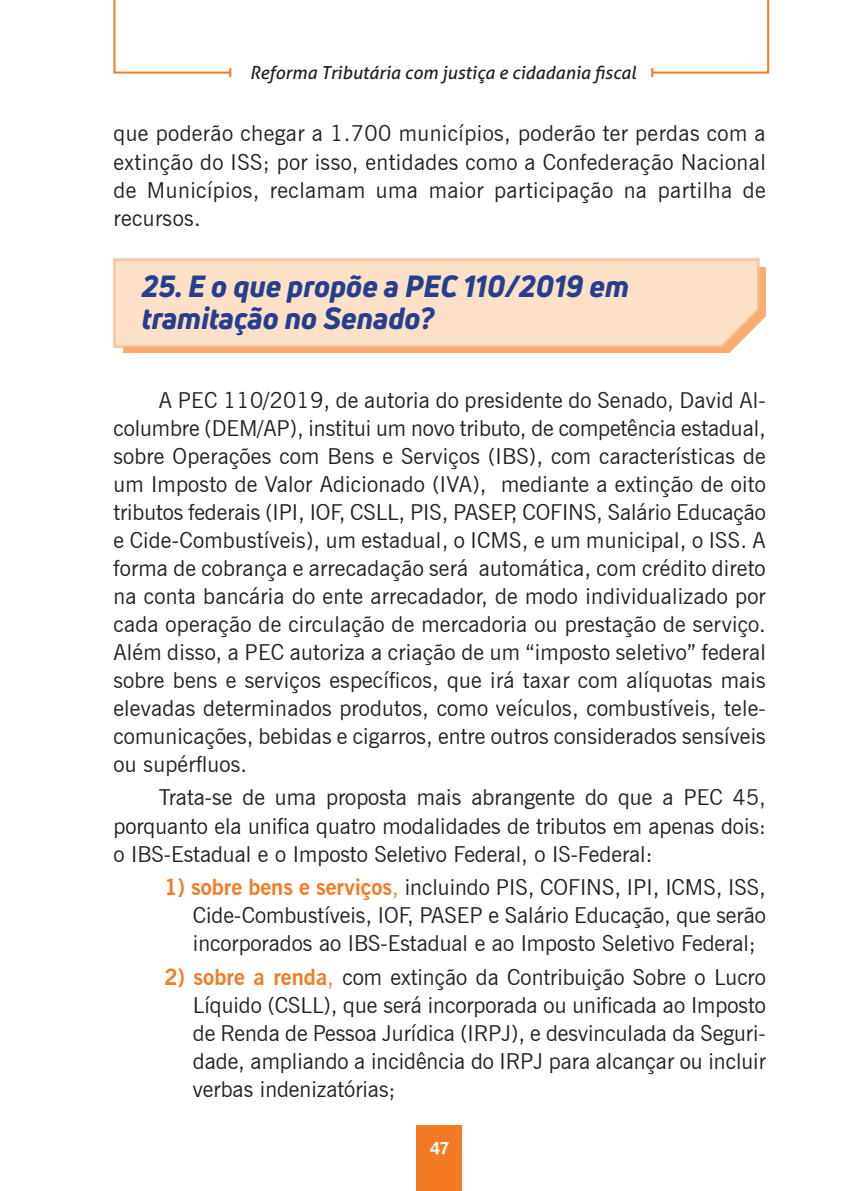
<style>
.page{position:relative;width:851px;height:1191px;background:#fff}
.page>*{position:absolute;margin:0;border:0;box-sizing:border-box;transform-origin:0 0}
.t1{font:italic 800 30px/32px "Uni Neue";color:#253f8e}
.t2{font:22px/28px "News Gothic BT";color:#231f20;text-align:justify}
.t3{font:20px "Berlin Sans FB";color:#fff}
.t4{font:italic 18px "Aller";color:#231f20}
.s1{font-weight:700;color:#f47a23}
.s2{color:#f47a23}
</style>
<div class="page">
<div style="left:416px;top:1125px;width:45px;height:66px;background:#f47a23"></div>
<svg style="left:113px;top:0;width:119px;height:77px"></svg>
<svg style="left:651px;top:0;width:119px;height:77px"></svg>
<svg style="left:123px;top:267px;width:642px;height:86px;background:#f9b17d"></svg>
<svg style="left:113px;top:258px;width:646px;height:90px;background:#fac399"></svg>
<div style="left:114px;top:259px;width:644px;height:87px;background:#fde0c8"></div>
<p class="t4" style="left:250px;top:62px;width:387px">Reforma Tributária com justiça e cidadania fiscal</p>
<p class="t2" style="left:113px;top:119px;width:653px">que poderão chegar a 1.700 municípios, poderão ter perdas com a extinção do ISS; por isso, entidades como a Confederação Nacional de Municípios, reclamam uma maior participação na partilha de recursos.</p>
<h1 class="t1" style="left:142px;top:270px;width:488px">25. E o que propõe a PEC 110/2019 em tramitação no Senado?</h1>
<p class="t2" style="left:113px;top:385px;width:654px;text-indent:45px">A PEC 110/2019, de autoria do presidente do Senado, David Al&shy;columbre (DEM/AP), institui um novo tributo, de competência estadual, sobre Operações com Bens e Serviços (IBS), com características de um Imposto de Valor Adicionado (IVA), mediante a extinção de oito tributos federais (IPI, IOF, CSLL, PIS, PASEP, COFINS, Salário Educação e Cide-Combustíveis), um estadual, o ICMS, e um municipal, o ISS. A forma de cobrança e arrecadação será automática, com crédito direto na conta bancária do ente arrecadador, de modo individualizado por cada operação de circulação de mercadoria ou prestação de serviço.<br>Além disso, a PEC autoriza a criação de um “imposto seletivo” federal sobre bens e serviços específicos, que irá taxar com alíquotas mais elevadas determinados produtos, como veículos, combustíveis, tele&shy;comunicações, bebidas e cigarros, entre outros considerados sensíveis ou supérfluos.</p>
<p class="t2" style="left:113px;top:783px;width:653px;text-indent:45px">Trata-se de uma proposta mais abrangente do que a PEC 45, porquanto ela unifica quatro modalidades de tributos em apenas dois: o IBS-Estadual e o Imposto Seletivo Federal, o IS-Federal:</p>
<p class="t2" style="left:193px;top:873px;width:574px;text-indent:-28px"><span class="s1">1) sobre bens e serviços</span><span class="s2">,</span> incluindo PIS, COFINS, IPI, ICMS, ISS, Cide-Combustíveis, IOF, PASEP e Salário Educação, que serão incorporados ao IBS-Estadual e ao Imposto Seletivo Federal;</p>
<p class="t2" style="left:193px;top:963px;width:574px;text-indent:-28px"><span class="s1">2) sobre a renda</span><span class="s2">,</span> com extinção da Contribuição Sobre o Lucro Líquido (CSLL), que será incorporada ou unificada ao Imposto de Renda de Pessoa Jurídica (IRPJ), e desvinculada da Seguri&shy;dade, ampliando a incidência do IRPJ para alcançar ou incluir verbas indenizatórias;</p>
<p class="t3" style="left:430px;top:1135px;width:20px">47</p>
</div>
